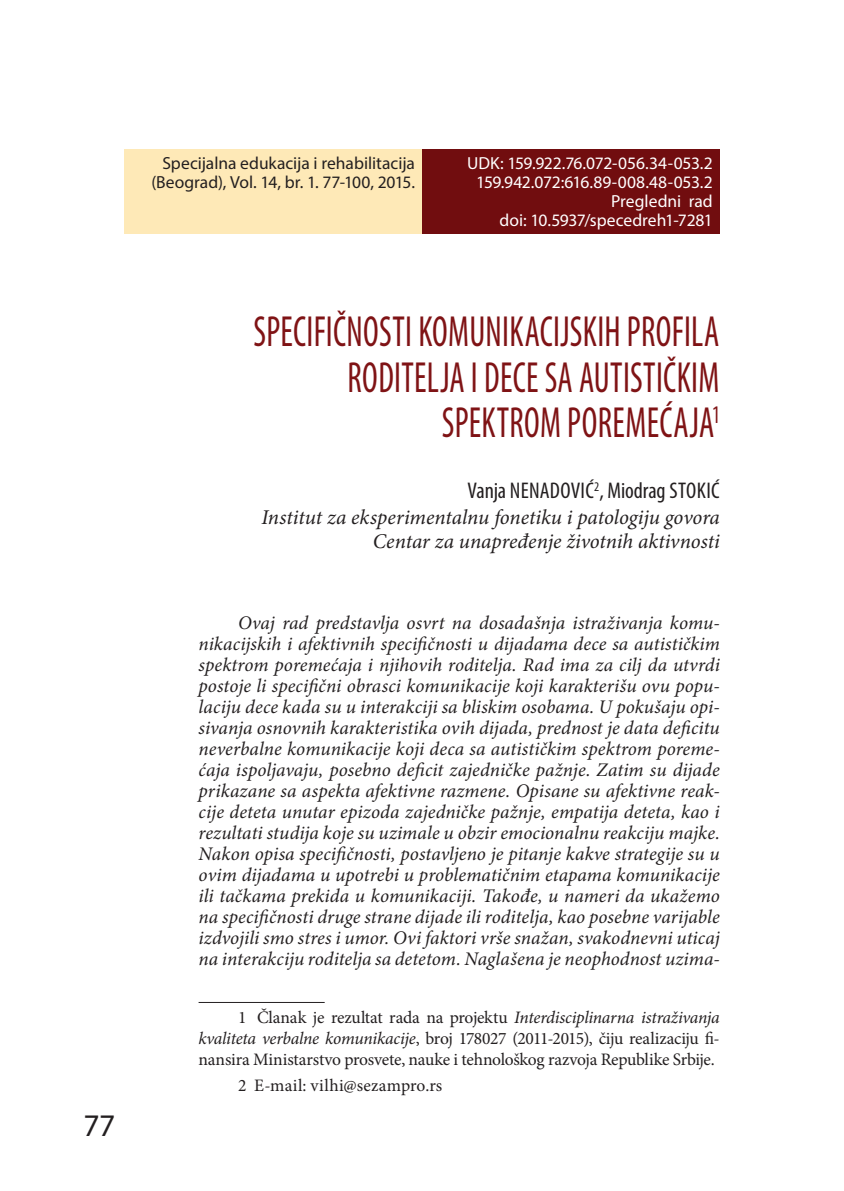
<style>
.page{position:relative;width:844px;height:1191px;background:#fff}
.page>*{position:absolute;margin:0;border:0;box-sizing:border-box;transform-origin:0 0}
.t1{font:condensed 43.75px/45.5px "Myriad Pro";letter-spacing:.01em;color:#7f1315;text-align:right;scale:.8 1}
.t2{font:31.5px "Myriad Pro";color:#231f20}
.t3{font:condensed 22.75px "Myriad Pro";letter-spacing:.01em;color:#231f20}
.t4{font:italic 21px/24.5px "Minion Pro";letter-spacing:-.005em;color:#231f20;text-align:right}
.t5{font:italic 19.25px/21px "Minion Pro";color:#231f20;text-align:justify}
.t6{font:17.5px/21px "Minion Pro";letter-spacing:-.015em;color:#231f20;text-align:justify}
.t7{font:17.5px/19.2px "Myriad Pro";letter-spacing:-.01em;color:#fff;text-align:right}
.t8{font:17.5px/19.2px "Myriad Pro";color:#231f20;text-align:right}
.t9{font:17.5px "Minion Pro";letter-spacing:.02em;color:#231f20}
.s1{font-style:italic}
</style>
<div class="page">
<div style="left:124px;top:149px;width:298px;height:84px;background:#fee9b7"></div>
<div style="left:422px;top:149px;width:297px;height:84px;background:#710d0f"></div>
<hr style="left:198px;top:1002px;width:126px;height:1px;background:#231f20">
<h2 class="t2" style="left:83px;top:1106px;width:33px">77</h2>
<p class="t8" style="left:151px;top:153px;width:265px">Specijalna edukacija i rehabilitacija (Beograd), Vol. 14, br. 1. 77-100, 2015.</p>
<p class="t7" style="left:467px;top:153px;width:247px">UDK: 159.922.76.072-056.34-053.2<br>159.942.072:616.89-008.48-053.2<br>Pregledni rad<br>doi: 10.5937/specedreh1-7281</p>
<h1 class="t1" style="left:253px;top:309px;width:584px">SPECIFIČNOSTI KOMUNIKACIJSKIH PROFILA<br>RODITELJA I DECE SA AUTISTIČKIM<br>SPEKTROM POREMEĆAJA<sup>1</sup></h1>
<p class="t3" style="left:467px;top:477px;width:253px">VANJA NENADOVIĆ<sup>2</sup>, MIODRAG STOKIĆ</p>
<p class="t4" style="left:261px;top:505px;width:460px">Institut za eksperimentalnu fonetiku i patologiju govora<br>Centar za unapređenje životnih aktivnosti</p>
<p class="t5" style="left:198px;top:612px;width:522px;text-indent:40px">Ovaj rad predstavlja osvrt na dosadašnja istraživanja komu&shy;nikacijskih i afektivnih specifičnosti u dijadama dece sa autističkim spektrom poremećaja i njihovih roditelja. Rad ima za cilj da utvrdi postoje li specifični obrasci komunikacije koji karakterišu ovu popu&shy;laciju dece kada su u interakciji sa bliskim osobama. U pokušaju opi&shy;sivanja osnovnih karakteristika ovih dijada, prednost je data deficitu neverbalne komunikacije koji deca sa autističkim spektrom poreme&shy;ćaja ispoljavaju, posebno deficit zajedničke pažnje. Zatim su dijade prikazane sa aspekta afektivne razmene. Opisane su afektivne reak&shy;cije deteta unutar epizoda zajedničke pažnje, empatija deteta, kao i rezultati studija koje su uzimale u obzir emocionalnu reakciju majke.<br>Nakon opisa specifičnosti, postavljeno je pitanje kakve strategije su u ovim dijadama u upotrebi u problematičnim etapama komunikacije ili tačkama prekida u komunikaciji. Takođe, u nameri da ukažemo na specifičnosti druge strane dijade ili roditelja, kao posebne varijable izdvojili smo stres i umor. Ovi faktori vrše snažan, svakodnevni uticaj na interakciju roditelja sa detetom. Naglašena je neophodnost uzima-</p>
<p class="t6" style="left:198px;top:1007px;width:522px;text-indent:40px">1 Članak je rezultat rada na projektu <span class="s1">Interdisciplinarna istraživanja kvaliteta verbalne komunikacije</span>, broj 178027 (2011-2015), čiju realizaciju fi&shy;nansira Ministarstvo prosvete, nauke i tehnološkog razvoja Republike Srbije.</p>
<p class="t9" style="left:238px;top:1074px;width:205px">2 E-mail: vilhi@sezampro.rs</p>
</div>
